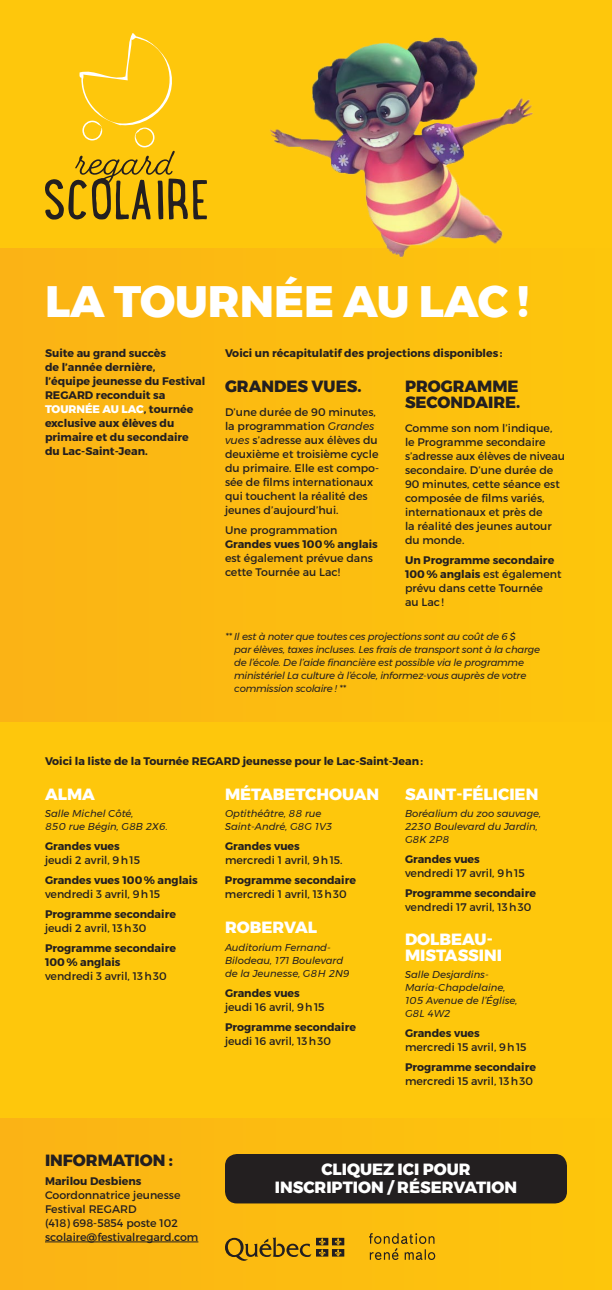
<style>
.page{position:relative;width:612px;height:1290px;background:#fec70c}
.page>*{position:absolute;margin:0;border:0;box-sizing:border-box;transform-origin:0 0}
.t1{font:800 43.9px "Montserrat";color:#fff}
.t2{font:800 16.2px/16px "Montserrat";color:#fff}
.t3{font:800 16.2px/16px "Montserrat";color:#231f20}
.t4{font:11px/14px "Montserrat";color:#231f20}
.t5{font:700 11px/14px "Montserrat";color:#231f20}
.t6{font:italic 10px/13px "Montserrat";letter-spacing:-.005em;color:#231f20}
.s1{font-weight:800;color:#fff}
.s2{font-style:italic}
.s3{font-weight:700}
</style>
<div class="page">
<div style="left:0;top:248px;width:612px;height:473px;background:#fcbc11"></div>
<div style="left:0;top:1119px;width:612px;height:171px;background:#fcbb11"></div>
<svg style="left:45px;top:179px;width:16px;height:41px"></svg>
<hr style="left:45px;top:1241px;width:153px;height:1px;background:#231f20">
<svg style="left:369px;top:1233px;width:66px;height:27px"></svg>
<svg style="left:225px;top:1237px;width:119px;height:24px"></svg>
<div style="left:225px;top:1154px;width:342px;height:49px;background:#231f20;border-radius:12px"></div>
<img style="left:61px;top:33px;width:472px;height:225px">
<h1 class="t1" style="left:45px;top:265px;width:486px">LA TOURNÉE AU LAC !</h1>
<p class="t5" style="left:45px;top:346px;width:162px">Suite au grand succès<br>de l’année dernière,<br>l’équipe jeunesse du Festival<br>REGARD reconduit sa<br><span class="s1">TOURNÉE AU LAC</span>, tournée exclusive aux élèves du primaire et du secondaire du Lac-Saint-Jean.</p>
<p class="t5" style="left:225px;top:346px;width:279px">Voici un récapitulatif des projections disponibles:</p>
<h2 class="t3" style="left:225px;top:378px;width:138px">GRANDES VUES.</h2>
<p class="t4" style="left:225px;top:405px;width:156px">D’une durée de 90 minutes, la programmation <span class="s2">Grandes vues</span> s’adresse aux élèves du deuxième et troisième cycle du primaire. Elle est compo&shy;sée de films internationaux qui touchent la réalité des jeunes d’aujourd’hui.</p>
<p class="t4" style="left:225px;top:523px;width:114px">Une programmation</p>
<p class="t5" style="left:225px;top:537px;width:154px">Grandes vues 100% anglais</p>
<p class="t4" style="left:225px;top:551px;width:149px">est également prévue dans cette Tournée au Lac!</p>
<h2 class="t3" style="left:405px;top:378px;width:117px">PROGRAMME<br>SECONDAIRE.</h2>
<p class="t4" style="left:405px;top:421px;width:162px">Comme son nom l’indique,<br>le Programme secondaire s’adresse aux élèves de niveau secondaire. D’une durée de<br>90 minutes, cette séance est composée de films variés, internationaux et près de<br>la réalité des jeunes autour du monde.</p>
<p class="t4" style="left:405px;top:553px;width:158px"><span class="s3">Un Programme secondaire<br>100% anglais</span> est également prévu dans cette Tournée<br>au Lac!</p>
<p class="t6" style="left:234px;top:629px;width:307px;text-indent:-9px">** Il est à noter que toutes ces projections sont au coût de 6 $<br>par élèves, taxes incluses. Les frais de transport sont à la charge de l’école. De l’aide financière est possible via le programme ministériel La culture à l’école, informez-vous auprès de votre commission scolaire ! **</p>
<p class="t5" style="left:45px;top:754px;width:380px">Voici la liste de la Tournée REGARD jeunesse pour le Lac-Saint-Jean:</p>
<h2 class="t2" style="left:45px;top:786px;width:51px">ALMA</h2>
<p class="t6" style="left:45px;top:807px;width:124px">Salle Michel Côté,<br>850 rue Bégin, G8B 2X6.</p>
<p class="t5" style="left:45px;top:839px;width:76px">Grandes vues</p>
<p class="t4" style="left:45px;top:853px;width:97px">jeudi 2 avril, 9h15</p>
<p class="t5" style="left:45px;top:873px;width:154px">Grandes vues 100% anglais</p>
<p class="t4" style="left:45px;top:887px;width:117px">vendredi 3 avril, 9h15</p>
<p class="t5" style="left:45px;top:907px;width:132px">Programme secondaire</p>
<p class="t4" style="left:45px;top:921px;width:103px">jeudi 2 avril, 13h30</p>
<p class="t5" style="left:45px;top:941px;width:132px">Programme secondaire<br>100% anglais</p>
<p class="t4" style="left:45px;top:969px;width:123px">vendredi 3 avril, 13h30</p>
<h2 class="t2" style="left:405px;top:786px;width:135px">SAINT-FÉLICIEN</h2>
<p class="t6" style="left:405px;top:807px;width:138px">Boréalium du zoo sauvage,<br>2230 Boulevard du Jardin,<br>G8K 2P8</p>
<p class="t5" style="left:405px;top:852px;width:76px">Grandes vues</p>
<p class="t4" style="left:405px;top:866px;width:121px">vendredi 17 avril, 9h15</p>
<p class="t5" style="left:405px;top:886px;width:132px">Programme secondaire</p>
<p class="t4" style="left:405px;top:900px;width:128px">vendredi 17 avril, 13h30</p>
<h2 class="t2" style="left:405px;top:931px;width:99px">DOLBEAU-<br>MISTASSINI</h2>
<p class="t6" style="left:405px;top:968px;width:114px">Salle Desjardins-<br>Maria-Chapdelaine,<br>105 Avenue de l’Église,<br>G8L 4W2</p>
<p class="t5" style="left:405px;top:1026px;width:76px">Grandes vues</p>
<p class="t4" style="left:405px;top:1040px;width:123px">mercredi 15 avril, 9h15</p>
<p class="t5" style="left:405px;top:1060px;width:132px">Programme secondaire</p>
<p class="t4" style="left:405px;top:1074px;width:130px">mercredi 15 avril, 13h30</p>
<h2 class="t2" style="left:225px;top:786px;width:156px">MÉTABETCHOUAN</h2>
<p class="t6" style="left:225px;top:807px;width:109px">Optithéâtre, 88 rue<br>Saint-André, G8G 1V3</p>
<p class="t5" style="left:225px;top:839px;width:76px">Grandes vues</p>
<p class="t4" style="left:225px;top:853px;width:119px">mercredi 1 avril, 9h15.</p>
<p class="t5" style="left:225px;top:873px;width:132px">Programme secondaire</p>
<p class="t4" style="left:225px;top:887px;width:123px">mercredi 1 avril, 13h30</p>
<h2 class="t2" style="left:225px;top:920px;width:94px">ROBERVAL</h2>
<p class="t6" style="left:225px;top:941px;width:126px">Auditorium Fernand-<br>Bilodeau, 171 Boulevard de la Jeunesse, G8H 2N9</p>
<p class="t5" style="left:225px;top:986px;width:76px">Grandes vues</p>
<p class="t4" style="left:225px;top:1000px;width:101px">jeudi 16 avril, 9h15</p>
<p class="t5" style="left:225px;top:1020px;width:132px">Programme secondaire</p>
<p class="t4" style="left:225px;top:1034px;width:107px">jeudi 16 avril, 13h30</p>
<h2 class="t3" style="left:45px;top:1152px;width:129px">INFORMATION :</h2>
<p class="t5" style="left:45px;top:1174px;width:98px">Marilou Desbiens</p>
<p class="t4" style="left:45px;top:1188px;width:155px">Coordonnatrice jeunesse<br>Festival REGARD<br>(418) 698-5854 poste 102 scolaire@festivalregard.com</p>
<h2 class="t2" style="left:275px;top:1160px;width:244px;line-height:18px;text-align:center">CLIQUEZ ICI POUR<br>INSCRIPTION / RÉSERVATION</h2>
</div>
